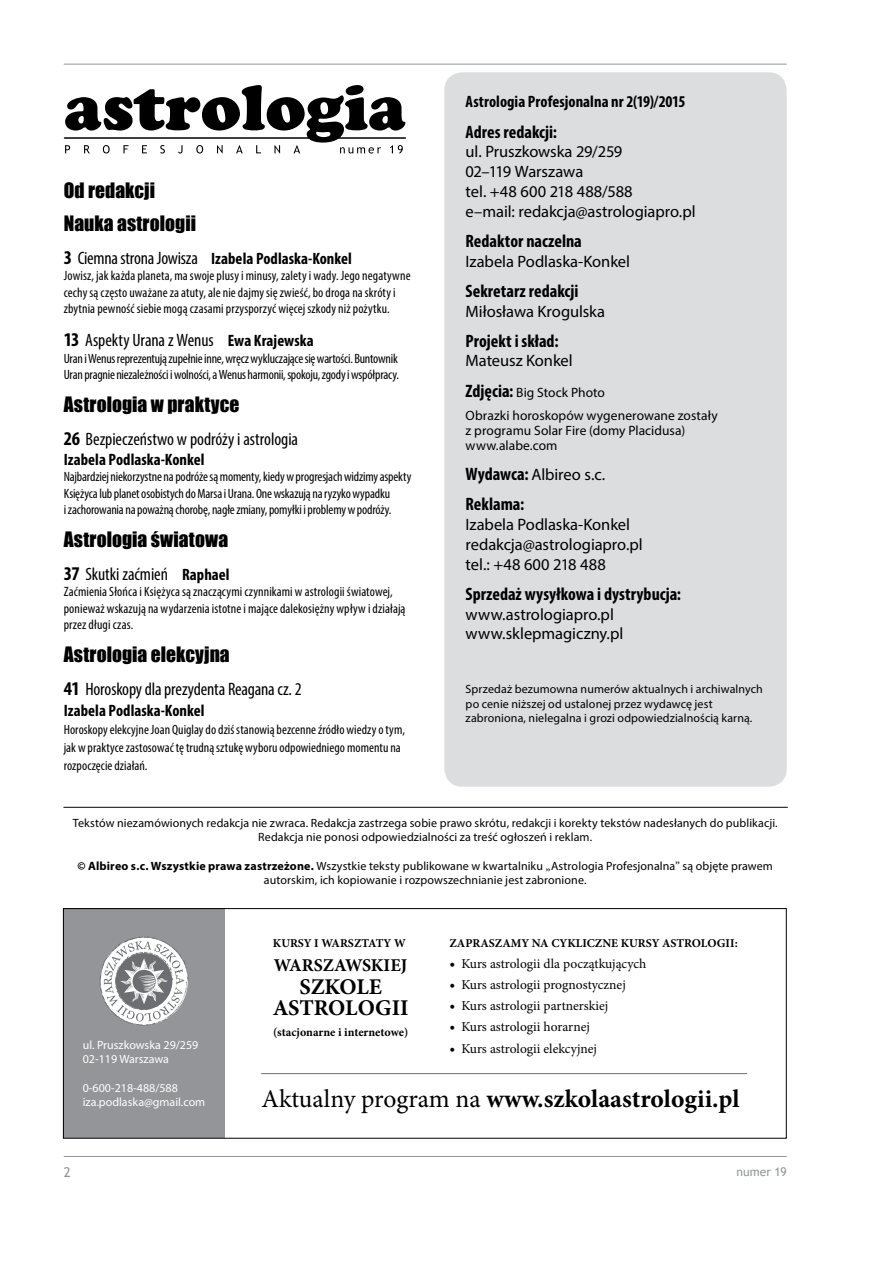
<style>
.page{position:relative;width:893px;height:1263px;background:#fff}
.page>*{position:absolute;margin:0;border:0;box-sizing:border-box;transform-origin:0 0}
.t1{font:700 25.5px "Minion Pro";color:#000}
.t2{font:700 22.5px/21px "Minion Pro";color:#000;text-align:center}
.t3{font:19.5px/32.5px "Impact";letter-spacing:.005em;color:#000}
.t4{font:condensed 18px "Myriad Pro";letter-spacing:-.005em;color:#000}
.t5{font:700 condensed 18px "Myriad Pro";color:#000}
.t6{font:700 18px "Minion Pro";color:#000}
.t7{font:16.5px/19.8px "Myriad Pro";letter-spacing:-.005em;color:#000}
.t8{font:700 condensed 16.5px "Myriad Pro";letter-spacing:.005em;color:#000}
.t9{font:condensed 13.5px/16.5px "Myriad Pro";letter-spacing:.005em;color:#000}
.t10{font:condensed 13.5px/16.5px "Myriad Pro";letter-spacing:-.02em;color:#000}
.t11{font:13.5px "Minion Pro";color:#000}
.t12{font:13.5px/23.5px "Myriad Pro";letter-spacing:.005em;color:#000}
.t13{font:13.5px "Trebuchet MS";color:#939598}
.t14{font:12px/14.4px "Myriad Pro";letter-spacing:.005em;color:#000;text-align:center}
.t15{font:700 12px "Minion Pro";color:#000}
.t16{font:12px/14.4px "Myriad Pro";color:#fff}
.t17{font:12px "Trebuchet MS";letter-spacing:.005em;color:#939598}
.s1{font-size:19.5px}
.s2{font-weight:400;font-size:18px}
.s3{font-weight:700;font-size:19.5px}
.s4{font-weight:700;font-size:16.5px}
.s5{font-weight:700;font-stretch:condensed;font-size:18px}
.s6{font-weight:700}
.s7{font-family:"Minion Pro"}
.s8{font-size:15px}
.s9{font-weight:400}
</style>
<div class="page">
<hr style="left:64px;top:64px;width:723px;height:1px;background:#939598">
<hr style="left:64px;top:1156px;width:723px;height:1px;background:#939598">
<div style="left:444px;top:72px;width:343px;height:715px;background:#dcddde;border-radius:18px"></div>
<hr style="left:64px;top:807px;width:723px;height:1px;background:#000">
<div style="left:63px;top:908px;width:162px;height:230px;background:#939598"></div>
<svg style="left:100px;top:936px;width:89px;height:90px"></svg>
<hr style="left:261px;top:1073px;width:486px;height:1px;background:#6d6e71">
<div style="left:63px;top:908px;width:724px;height:230px;border:1px solid #000"></div>
<svg style="left:65px;top:85px;width:340px;height:68px"></svg>
<h3 class="t3" style="left:64px;top:174px;width:134px">Od redakcji<br>Nauka astrologii</h3>
<p class="t8" style="left:64px;top:248px;width:290px"><span class="s1">3</span> <span class="s2">Ciemna strona Jowisza</span> Izabela Podlaska-Konkel</p>
<p class="t9" style="left:64px;top:267px;width:348px">Jowisz, jak każda planeta, ma swoje plusy i minusy, zalety i wady. Jego negatywne cechy są często uważane za atuty, ale nie dajmy się zwieść, bo droga na skróty i zbytnia pewność siebie mogą czasami przysporzyć więcej szkody niż pożytku.</p>
<h3 class="t4" style="left:64px;top:329px;width:251px"><span class="s3">13</span> Aspekty Urana z Wenus <span class="s4">Ewa Krajewska</span></h3>
<p class="t10" style="left:64px;top:350px;width:337px">Uran i Wenus reprezentują zupełnie inne, wręcz wykluczające się wartości. Buntownik<br>Uran pragnie niezależności i wolności, a Wenus harmonii, spokoju, zgody i współpracy.</p>
<h3 class="t3" style="left:64px;top:387px;width:177px">Astrologia w praktyce</h3>
<h3 class="t4" style="left:64px;top:428px;width:236px"><span class="s3">26</span> Bezpieczeństwo w podróży i astrologia</h3>
<p class="t8" style="left:64px;top:449px;width:142px">Izabela Podlaska-Konkel</p>
<p class="t9" style="left:64px;top:468px;width:349px">Najbardziej niekorzystne na podróże są momenty, kiedy w progresjach widzimy aspekty<br>Księżyca lub planet osobistych do Marsa i Urana. One wskazują na ryzyko wypadku<br>i zachorowania na poważną chorobę, nagłe zmiany, pomyłki i problemy w podróży.</p>
<h3 class="t3" style="left:64px;top:522px;width:166px">Astrologia światowa</h3>
<h3 class="t4" style="left:64px;top:563px;width:167px"><span class="s3">37</span> Skutki zaćmień <span class="s4">Raphael</span></h3>
<p class="t9" style="left:64px;top:583px;width:343px">Zaćmienia Słońca i Księżyca są znaczącymi czynnikami w astrologii światowej, ponieważ wskazują na wydarzenia istotne i mające dalekosiężny wpływ i działają przez długi czas.</p>
<h3 class="t3" style="left:64px;top:637px;width:167px">Astrologia elekcyjna</h3>
<h3 class="t4" style="left:64px;top:678px;width:239px"><span class="s3">41</span> Horoskopy dla prezydenta Reagana cz. 2</h3>
<p class="t8" style="left:64px;top:700px;width:142px">Izabela Podlaska-Konkel</p>
<p class="t9" style="left:64px;top:721px;width:343px;line-height:18px">Horoskopy elekcyjne Joan Quiglay do dziś stanowią bezcenne źródło wiedzy o tym, jak w praktyce zastosować tę trudną sztukę wyboru odpowiedniego momentu na rozpoczęcie działań.</p>
<p class="t8" style="left:466px;top:92px;width:222px">Astrologia Profesjonalna nr 2(19)/2015</p>
<h3 class="t5" style="left:466px;top:120px;width:93px">Adres redakcji:</h3>
<p class="t7" style="left:466px;top:142px;width:231px">ul. Pruszkowska 29/259<br>02–119 Warszawa<br>tel. +48 600 218 488/588<br>e–mail: redakcja@astrologiapro.pl</p>
<h3 class="t5" style="left:466px;top:230px;width:118px">Redaktor naczelna</h3>
<p class="t7" style="left:466px;top:251px;width:166px">Izabela Podlaska-Konkel</p>
<h3 class="t5" style="left:466px;top:279px;width:114px">Sekretarz redakcji</h3>
<p class="t7" style="left:466px;top:301px;width:141px">Miłosława Krogulska</p>
<h3 class="t5" style="left:466px;top:329px;width:94px">Projekt i skład:</h3>
<p class="t7" style="left:466px;top:351px;width:109px">Mateusz Konkel</p>
<p class="t12" style="left:466px;top:380px;width:254px"><span class="s5">Zdjęcia:</span> Big Stock Photo<br>Obrazki horoskopów wygenerowane zostały</p>
<p class="t12" style="left:466px;top:423px;width:221px;line-height:15px">z programu Solar Fire (domy Placidusa) www.alabe.com</p>
<p class="t7" style="left:466px;top:464px;width:141px"><span class="s5">Wydawca:</span> Albireo s.c.</p>
<h3 class="t5" style="left:466px;top:493px;width:60px">Reklama:</h3>
<p class="t7" style="left:466px;top:514px;width:179px">Izabela Podlaska-Konkel redakcja@astrologiapro.pl tel.: +48 600 218 488</p>
<h3 class="t5" style="left:466px;top:583px;width:217px">Sprzedaż wysyłkowa i dystrybucja:</h3>
<p class="t7" style="left:466px;top:604px;width:159px">www.astrologiapro.pl www.sklepmagiczny.pl</p>
<p class="t14" style="left:466px;top:682px;width:299px;text-align:left">Sprzedaż bezumowna numerów aktualnych i archiwalnych po cenie niższej od ustalonej przez wydawcę jest zabroniona, nielegalna i grozi odpowiedzialnością karną.</p>
<p class="t14" style="left:73px;top:815px;width:706px">Tekstów niezamówionych redakcja nie zwraca. Redakcja zastrzega sobie prawo skrótu, redakcji i korekty tekstów nadesłanych do publikacji.<br>Redakcja nie ponosi odpowiedzialności za treść ogłoszeń i reklam.</p>
<p class="t14" style="left:78px;top:858px;width:697px"><span class="s6">© Albireo s.c. Wszystkie prawa zastrzeżone.</span> Wszystkie teksty publikowane w kwartalniku <span class="s7">„</span>Astrologia Profesjonalna<span class="s7">”</span> są objęte prawem autorskim, ich kopiowanie i rozpowszechnianie jest zabronione.</p>
<p class="t16" style="left:83px;top:1037px;width:117px">ul. Pruszkowska 29/259<br>02-119 Warszawa</p>
<p class="t16" style="left:83px;top:1080px;width:124px">0-600-218-488/588 iza.podlaska@gmail.com</p>
<p class="t15" style="left:273px;top:935px;width:134px">KURSY I WARSZTATY W</p>
<h3 class="t6" style="left:274px;top:953px;width:135px">WARSZAWSKIEJ</h3>
<h2 class="t2" style="left:273px;top:976px;width:137px">SZKOLE<br>ASTROLOGII</h2>
<p class="t15" style="left:273px;top:1024px;width:137px">(stacjonarne i internetowe)</p>
<p class="t15" style="left:449px;top:935px;width:290px">ZAPRASZAMY NA CYKLICZNE KURSY ASTROLOGII:</p>
<p class="t11" style="left:449px;top:955px;width:199px"><span class="s8">•</span> Kurs astrologii dla początkujących</p>
<p class="t11" style="left:449px;top:976px;width:178px"><span class="s8">•</span> Kurs astrologii prognostycznej</p>
<p class="t11" style="left:449px;top:997px;width:160px"><span class="s8">•</span> Kurs astrologii partnerskiej</p>
<p class="t11" style="left:449px;top:1018px;width:142px"><span class="s8">•</span> Kurs astrologii horarnej</p>
<p class="t11" style="left:449px;top:1039px;width:149px"><span class="s8">•</span> Kurs astrologii elekcyjnej</p>
<h1 class="t1" style="left:261px;top:1080px;width:480px"><span class="s9">Aktualny program na</span> www.szkolaastrologii.pl</h1>
<p class="t13" style="left:64px;top:1164px;width:9px">2</p>
<p class="t17" style="left:736px;top:1164px;width:52px">numer 19</p>
</div>
